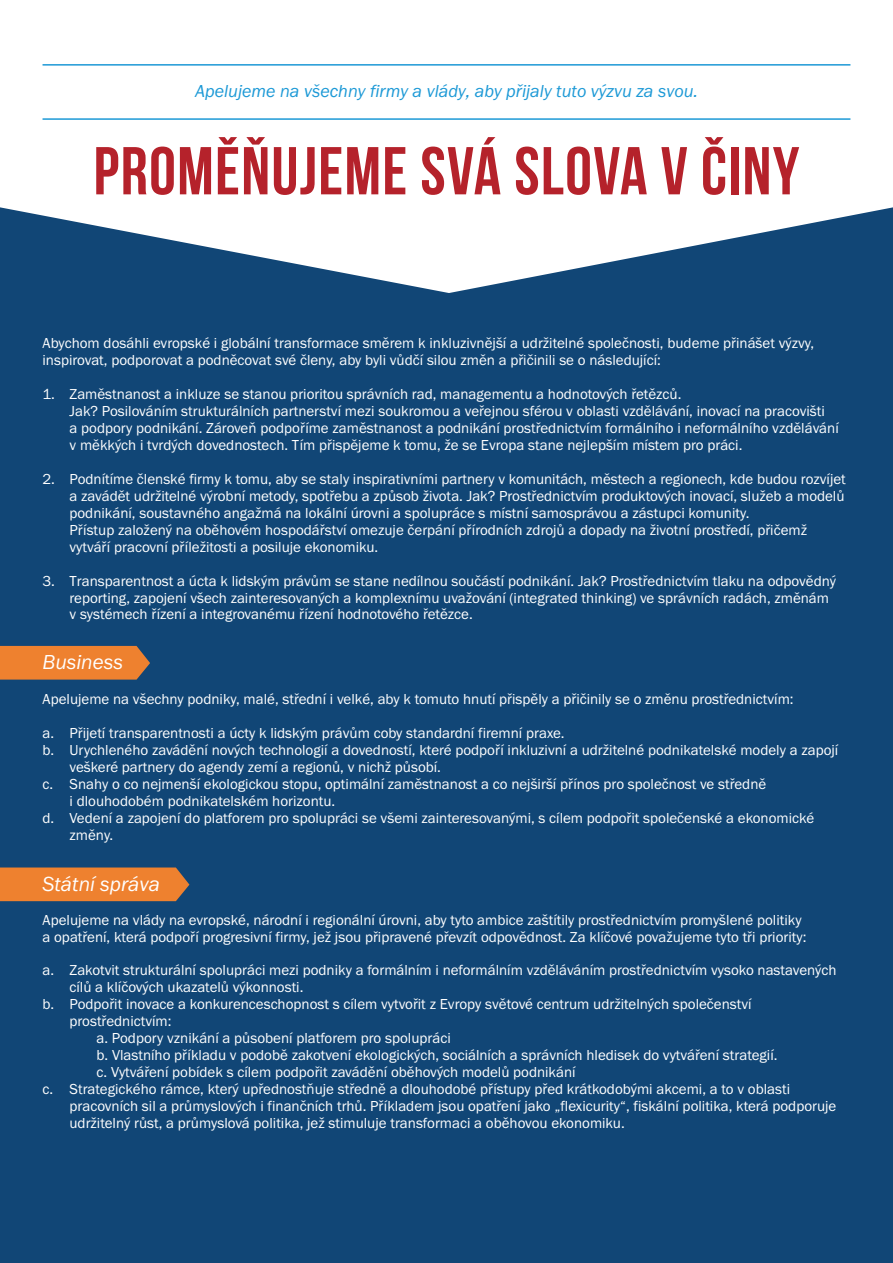
<style>
.page{position:relative;width:893px;height:1263px;background:#fff}
.page>*{position:absolute;margin:0;border:0;box-sizing:border-box;transform-origin:0 0}
.t1{font:700 67.5px "Bebas Neue";letter-spacing:.02em;color:#b5222b}
.t2{font:italic 21px "Franklin Gothic Itc TCE";color:#fff}
.t3{font:italic 18px "Franklin Gothic Itc TCE";color:#1d99d6}
.t4{font:15px/17px "Franklin Gothic Itc TCE";color:#fff}
</style>
<div class="page">
<div style="left:0;top:207px;width:893px;height:1056px;background:#114676"></div>
<hr style="left:43px;top:64px;width:807px;height:2px;background:#1d99d6">
<hr style="left:43px;top:118px;width:807px;height:2px;background:#1d99d6">
<svg style="left:0;top:646px;width:150px;height:34px;background:#e17d32"></svg>
<div style="left:0;top:867px;width:189px;height:34px;background:#ee812f"></div>
<p class="t3" style="left:195px;top:81px;width:504px">Apelujeme na všechny firmy a vlády, aby přijaly tuto výzvu za svou.</p>
<p class="t1" style="left:94px;top:134px;width:707px">PROMĚŇUJEME SVÁ SLOVA V ČINY</p>
<p class="t4" style="left:43px;top:335px;width:773px">Abychom dosáhli evropské i globální transformace směrem k inkluzivnější a udržitelné společnosti, budeme přinášet výzvy, inspirovat, podporovat a podněcovat své členy, aby byli vůdčí silou změn a přičinili se o následující:</p>
<p class="t4" style="left:70px;top:386px;width:771px;text-indent:-27px">1. Zaměstnanost a inkluze se stanou prioritou správních rad, managementu a hodnotových řetězců.<br>Jak? Posilováním strukturálních partnerství mezi soukromou a veřejnou sférou v oblasti vzdělávání, inovací na pracovišti<br>a podpory podnikání. Zároveň podpoříme zaměstnanost a podnikání prostřednictvím formálního i neformálního vzdělávání v měkkých i tvrdých dovednostech. Tím přispějeme k tomu, že se Evropa stane nejlepším místem pro práci.</p>
<p class="t4" style="left:70px;top:471px;width:778px;text-indent:-27px">2. Podnítíme členské firmy k tomu, aby se staly inspirativními partnery v komunitách, městech a regionech, kde budou rozvíjet a zavádět udržitelné výrobní metody, spotřebu a způsob života. Jak? Prostřednictvím produktových inovací, služeb a modelů podnikání, soustavného angažmá na lokální úrovni a spolupráce s místní samosprávou a zástupci komunity.<br>Přístup založený na oběhovém hospodářství omezuje čerpání přírodních zdrojů a dopady na životní prostředí, přičemž vytváří pracovní příležitosti a posiluje ekonomiku.</p>
<p class="t4" style="left:70px;top:572px;width:768px;text-indent:-27px">3. Transparentnost a úcta k lidským právům se stane nedílnou součástí podnikání. Jak? Prostřednictvím tlaku na odpovědný reporting, zapojení všech zainteresovaných a komplexnímu uvažování (integrated thinking) ve správních radách, změnám v systémech řízení a integrovanému řízení hodnotového řetězce.</p>
<p class="t2" style="left:43px;top:650px;width:82px">Business</p>
<p class="t4" style="left:43px;top:691px;width:753px">Apelujeme na všechny podniky, malé, střední i velké, aby k tomuto hnutí přispěly a přičinily se o změnu prostřednictvím:</p>
<p class="t4" style="left:43px;top:725px;width:524px">a. Přijetí transparentnosti a úcty k lidským právům coby standardní firemní praxe.</p>
<p class="t4" style="left:70px;top:742px;width:770px;text-indent:-27px">b. Urychleného zavádění nových technologií a dovedností, které podpoří inkluzivní a udržitelné podnikatelské modely a zapojí veškeré partnery do agendy zemí a regionů, v nichž působí.</p>
<p class="t4" style="left:70px;top:776px;width:698px;text-indent:-27px">c. Snahy o co nejmenší ekologickou stopu, optimální zaměstnanost a co nejširší přínos pro společnost ve středně i dlouhodobém podnikatelském horizontu.</p>
<p class="t4" style="left:70px;top:810px;width:746px;text-indent:-27px">d. Vedení a zapojení do platforem pro spolupráci se všemi zainteresovanými, s cílem podpořit společenské a ekonomické změny.</p>
<p class="t2" style="left:43px;top:872px;width:119px">Státní správa</p>
<p class="t4" style="left:43px;top:911px;width:766px">Apelujeme na vlády na evropské, národní i regionální úrovni, aby tyto ambice zaštítily prostřednictvím promyšlené politiky a opatření, která podpoří progresivní firmy, jež jsou připravené převzít odpovědnost. Za klíčové považujeme tyto tři priority:</p>
<p class="t4" style="left:70px;top:962px;width:768px;text-indent:-27px">a. Zakotvit strukturální spolupráci mezi podniky a formálním i neformálním vzděláváním prostřednictvím vysoko nastavených cílů a klíčových ukazatelů výkonnosti.</p>
<p class="t4" style="left:70px;top:996px;width:684px;text-indent:-27px">b. Podpořit inovace a konkurenceschopnost s cílem vytvořit z Evropy světové centrum udržitelných společenství prostřednictvím:</p>
<p class="t4" style="left:97px;top:1030px;width:356px">a. Podpory vznikání a působení platforem pro spolupráci</p>
<p class="t4" style="left:97px;top:1047px;width:682px">b. Vlastního příkladu v podobě zakotvení ekologických, sociálních a správních hledisek do vytváření strategií.</p>
<p class="t4" style="left:97px;top:1064px;width:481px">c. Vytváření pobídek s cílem podpořit zavádění oběhových modelů podnikání</p>
<p class="t4" style="left:70px;top:1081px;width:768px;text-indent:-27px">c. Strategického rámce, který upřednostňuje středně a dlouhodobé přístupy před krátkodobými akcemi, a to v oblasti pracovních sil a průmyslových i finančních trhů. Příkladem jsou opatření jako „flexicurity“, fiskální politika, která podporuje udržitelný růst, a průmyslová politika, jež stimuluje transformaci a oběhovou ekonomiku.</p>
</div>
